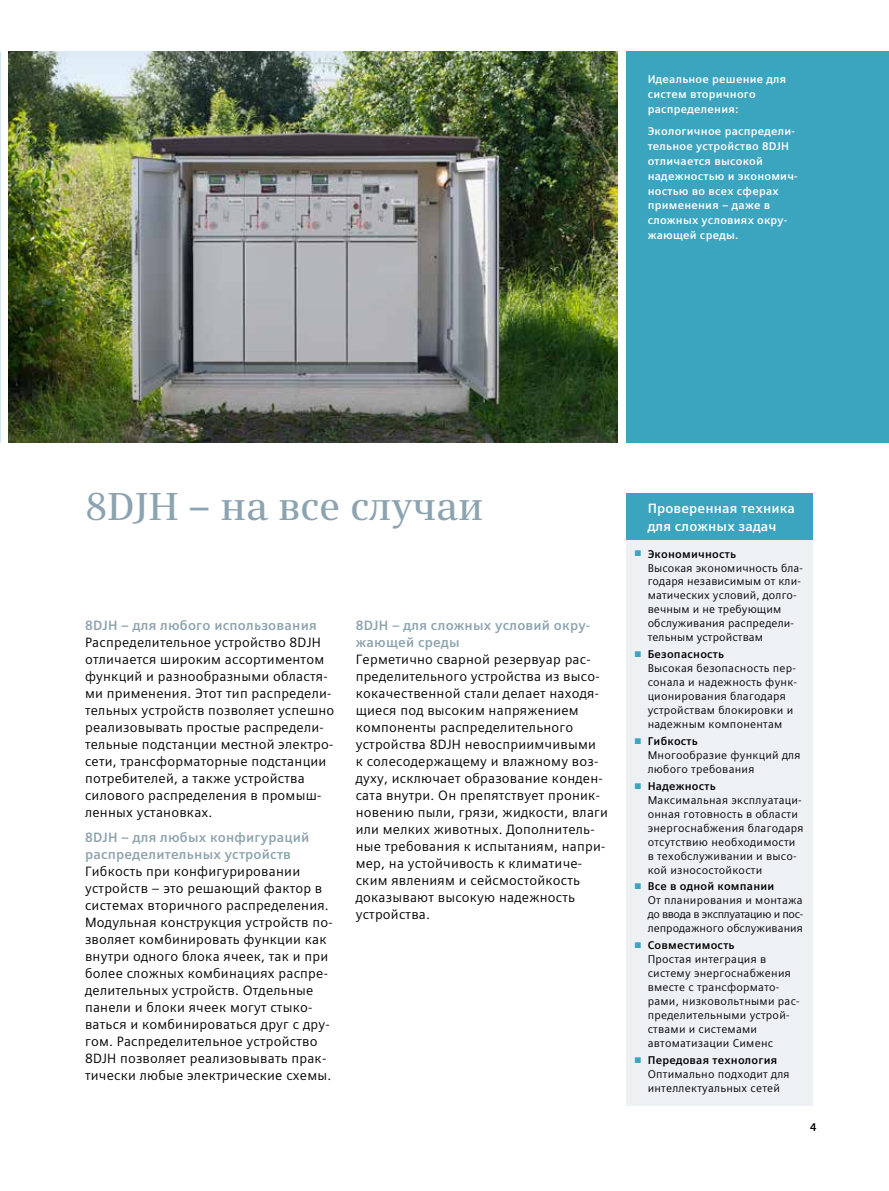
<style>
.page{position:relative;width:889px;height:1191px;background:#fff}
.page>*{position:absolute;margin:0;border:0;box-sizing:border-box;transform-origin:0 0}
.t1{font:600 39px "Siemens Serif";color:#8ca3b0}
.t2{font:13.5px/17px "Siemens Sans";letter-spacing:.015em;color:#000}
.t3{font:700 13.5px/17px "Siemens Sans";letter-spacing:.015em;color:#8ca3b0}
.t4{font:700 13.5px/17px "Siemens Sans";letter-spacing:.01em;color:#fff}
.t5{font:11.25px/14px "Siemens Sans";letter-spacing:.02em;color:#000}
.t6{font:700 11.25px/14.9px "Siemens Sans";letter-spacing:.02em;color:#fff}
.t7{font:11.25px/14px "Siemens Sans";color:#000}
.t8{font:700 11.25px "Siemens Sans";color:#000}
.s1{color:#3ba4bf}
.s2{font-weight:700}
</style>
<div class="page">
<img style="left:9px;top:51px;width:609px;height:391px">
<div style="left:626px;top:51px;width:263px;height:391px;background:#3ba4bf"></div>
<div style="left:626px;top:493px;width:186px;height:47px;background:#3ba4bf"></div>
<div style="left:626px;top:540px;width:186px;height:566px;background:#edf1f4"></div>
<p class="t6" style="left:647px;top:72px;width:140px">Идеальное решение для систем вторичного распределения:</p>
<p class="t6" style="left:647px;top:124px;width:152px">Экологичное распредели&shy;тельное устройство 8DJH отличается высокой надежностью и экономич&shy;ностью во всех сферах применения – даже в сложных условиях окру&shy;жающей среды.</p>
<h1 class="t1" style="left:85px;top:484px;width:400px">8DJH – на все случаи</h1>
<p class="t3" style="left:85px;top:616px;width:233px">8DJH – для любого использования</p>
<p class="t2" style="left:85px;top:633px;width:251px">Распределительное устройство 8DJH отличается широким ассортиментом функций и разнообразными областя&shy;ми применения. Этот тип распредели&shy;тельных устройств позволяет успешно реализовывать простые распредели&shy;тельные подстанции местной электро&shy;сети, трансформаторные подстанции потребителей, а также устройства силового распределения в промыш&shy;ленных установках.</p>
<p class="t3" style="left:85px;top:829px;width:226px">8DJH – для любых конфигураций распределительных устройств</p>
<p class="t2" style="left:85px;top:863px;width:249px">Гибкость при конфигурировании устройств – это решающий фактор в системах вторичного распределения.<br>Модульная конструкция устройств по&shy;зволяет комбинировать функции как внутри одного блока ячеек, так и при более сложных комбинациях распре&shy;делительных устройств. Отдельные панели и блоки ячеек могут стыко&shy;ваться и комбинироваться друг с дру&shy;гом. Распределительное устройство 8DJH позволяет реализовывать прак&shy;тически любые электрические схемы.</p>
<p class="t3" style="left:356px;top:616px;width:235px">8DJH – для сложных условий окру&shy;жающей среды</p>
<p class="t2" style="left:356px;top:650px;width:254px">Герметично сварной резервуар рас&shy;пределительного устройства из высо&shy;кокачественной стали делает находя&shy;щиеся под высоким напряжением компоненты распределительного устройства 8DJH невосприимчивыми<br>к солесодержащему и влажному воз&shy;духу, исключает образование конден&shy;сата внутри. Он препятствует проник&shy;новению пыли, грязи, жидкости, влаги или мелких животных. Дополнитель&shy;ные требования к испытаниям, напри&shy;мер, на устойчивость к климатиче&shy;ским явлениям и сейсмостойкость доказывают высокую надежность устройства.</p>
<p class="t4" style="left:647px;top:500px;width:149px">Проверенная техника для сложных задач</p>
<p class="t5" style="left:647px;top:547px;width:157px;text-indent:-13px"><span class="s1">■</span> <span class="s2">Экономичность<br></span>Высокая экономичность бла&shy;годаря независимым от кли&shy;матических условий, долго&shy;вечным и не требующим обслуживания распредели&shy;тельным устройствам</p>
<p class="t5" style="left:647px;top:647px;width:151px;text-indent:-13px"><span class="s1">■</span> <span class="s2">Безопасность<br></span>Высокая безопасность пер&shy;сонала и надежность функ&shy;ционирования благодаря устройствам блокировки и надежным компонентам</p>
<p class="t5" style="left:647px;top:734px;width:154px;text-indent:-13px"><span class="s1">■</span> <span class="s2">Гибкость<br></span>Многообразие функций для любого требования</p>
<p class="t5" style="left:647px;top:779px;width:157px;text-indent:-13px"><span class="s1">■</span> <span class="s2">Надежность<br></span>Максимальная эксплуатаци&shy;онная готовность в области энергоснабжения благодаря отсутствию необходимости в техобслуживании и высо&shy;кой износостойкости</p>
<p class="t7" style="left:647px;top:879px;width:157px;text-indent:-13px"><span class="s1">■</span> <span class="s2">Все в одной компании<br></span>От планирования и монтажа до ввода в эксплуатацию и пос&shy;лепродажного обслуживания</p>
<p class="t5" style="left:647px;top:938px;width:153px;text-indent:-13px"><span class="s1">■</span> <span class="s2">Совместимость<br></span>Простая интеграция в систему энергоснабжения вместе с трансформато&shy;рами, низковольтными рас&shy;пределительными устрой&shy;ствами и системами автоматизации Сименс</p>
<p class="t5" style="left:647px;top:1053px;width:144px;text-indent:-13px"><span class="s1">■</span> <span class="s2">Передовая технология<br></span>Оптимально подходит для интеллектуальных сетей</p>
<p class="t8" style="left:810px;top:1120px;width:8px">4</p>
</div>
